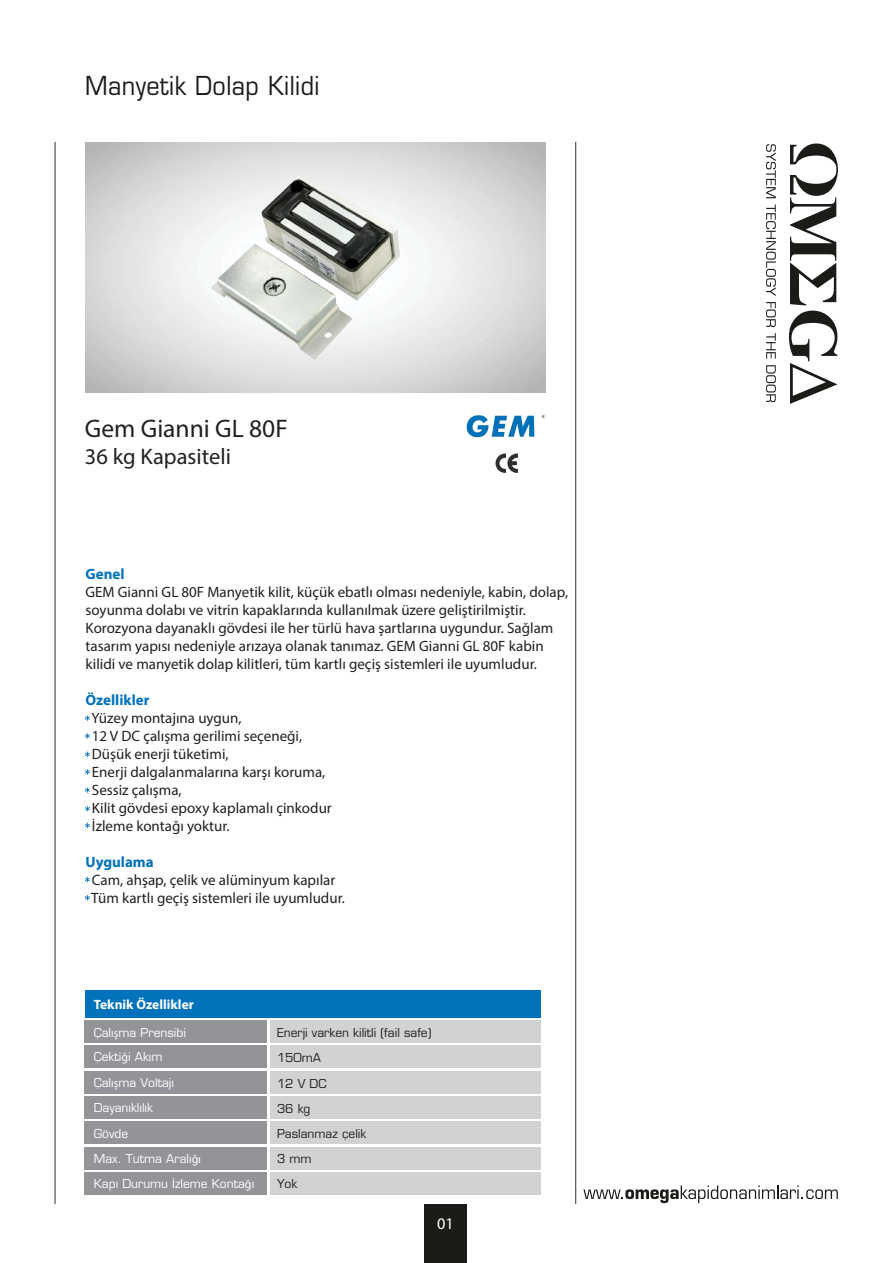
<style>
.page{position:relative;width:893px;height:1263px;background:#fff}
.page>*{position:absolute;margin:0;border:0;box-sizing:border-box;transform-origin:0 0}
.t1{font:25.5px "Eurostile LT Std";letter-spacing:.02em;color:#1c1b18;scale:.92 1}
.t2{font:25.5px "Myriad Pro";color:#231f20}
.t3{font:22.5px "Myriad Pro";color:#231f20}
.t4{font:16.2px "Myriad Pro";color:#fff}
.t5{font:15px/18px "Myriad Pro";color:#231f20}
.t6{font:700 15px "Myriad Pro";color:#0071bb}
.t7{font:700 13.5px "Myriad Pro";color:#fff}
.t8{font:12px/25.3px "Eurostile LT Std";color:#fff}
.t9{font:12px/25.2px "Eurostile LT Std";color:#231f20}
.s1{font-family:"Myriad Pro"}
</style>
<div class="page">
<div style="left:270px;top:1045px;width:270px;height:23px;background:#d0d2d3"></div>
<div style="left:425px;top:1204px;width:42px;height:59px;background:#1c1b18"></div>
<svg style="left:766px;top:144px;width:10px;height:54px"></svg>
<svg style="left:766px;top:205px;width:10px;height:91px"></svg>
<svg style="left:766px;top:302px;width:10px;height:25px"></svg>
<svg style="left:766px;top:333px;width:10px;height:26px"></svg>
<svg style="left:766px;top:365px;width:10px;height:37px"></svg>
<svg style="left:789px;top:144px;width:49px;height:260px"></svg>
<hr style="left:575px;top:142px;width:1px;height:1062px;background:#342f2b">
<hr style="left:55px;top:142px;width:1px;height:1062px;background:#342f2b">
<svg style="left:583px;top:1185px;width:255px;height:18px"></svg>
<div style="left:270px;top:1147px;width:270px;height:22px;background:#d0d2d3"></div>
<div style="left:85px;top:1147px;width:182px;height:22px;background:#929497"></div>
<div style="left:270px;top:1172px;width:270px;height:23px;background:#d0d2d3"></div>
<div style="left:85px;top:1172px;width:182px;height:23px;background:#929497"></div>
<div style="left:270px;top:1020px;width:270px;height:23px;background:#d0d2d3"></div>
<div style="left:270px;top:1071px;width:270px;height:22px;background:#d0d2d3"></div>
<div style="left:270px;top:1096px;width:270px;height:23px;background:#d0d2d3"></div>
<div style="left:270px;top:1121px;width:270px;height:23px;background:#d0d2d3"></div>
<div style="left:85px;top:1020px;width:182px;height:23px;background:#929497"></div>
<div style="left:85px;top:1045px;width:182px;height:23px;background:#929497"></div>
<div style="left:85px;top:1071px;width:182px;height:22px;background:#929497"></div>
<div style="left:85px;top:1096px;width:182px;height:23px;background:#929497"></div>
<div style="left:85px;top:1121px;width:182px;height:23px;background:#929497"></div>
<div style="left:85px;top:990px;width:455px;height:27px;background:#0071bb"></div>
<svg style="left:85px;top:877px;width:5px;height:5px"></svg>
<svg style="left:85px;top:895px;width:5px;height:5px"></svg>
<svg style="left:85px;top:806px;width:5px;height:5px"></svg>
<svg style="left:85px;top:823px;width:5px;height:5px"></svg>
<svg style="left:85px;top:787px;width:5px;height:6px"></svg>
<svg style="left:85px;top:769px;width:5px;height:6px"></svg>
<svg style="left:85px;top:752px;width:5px;height:5px"></svg>
<svg style="left:85px;top:733px;width:5px;height:6px"></svg>
<svg style="left:85px;top:715px;width:5px;height:6px"></svg>
<svg style="left:467px;top:415px;width:67px;height:22px"></svg>
<svg style="left:495px;top:453px;width:23px;height:20px"></svg>
<img style="left:211px;top:244px;width:141px;height:116px">
<img style="left:261px;top:173px;width:139px;height:128px">
<h1 class="t1" style="left:85px;top:70px;width:256px">Manyetik Dolap Kilidi</h1>
<h1 class="t2" style="left:85px;top:413px;width:204px">Gem Gianni GL 80F</h1>
<h2 class="t3" style="left:85px;top:443px;width:148px">36 kg Kapasiteli</h2>
<p class="t6" style="left:86px;top:564px;width:41px">Genel</p>
<p class="t5" style="left:86px;top:583px;width:484px">GEM Gianni GL 80F Manyetik kilit, küçük ebatlı olması nedeniyle, kabin, dolap, soyunma dolabı ve vitrin kapaklarında kullanılmak üzere geliştirilmiştir.<br>Korozyona dayanaklı gövdesi ile her türlü hava şartlarına uygundur. Sağlam tasarım yapısı nedeniyle arızaya olanak tanımaz. GEM Gianni GL 80F kabin kilidi ve manyetik dolap kilitleri, tüm kartlı geçiş sistemleri ile uyumludur.</p>
<p class="t6" style="left:86px;top:690px;width:65px">Özellikler</p>
<p class="t5" style="left:92px;top:709px;width:242px">Yüzey montajına uygun,<br>12 V DC çalışma gerilimi seçeneği,<br>Düşük enerji tüketimi,<br>Enerji dalgalanmalarına karşı koruma,<br>Sessiz çalışma,<br>Kilit gövdesi epoxy kaplamalı çinkodur<br>İzleme kontağı yoktur.</p>
<p class="t6" style="left:86px;top:852px;width:70px">Uygulama</p>
<p class="t5" style="left:91px;top:871px;width:255px">Cam, ahşap, çelik ve alüminyum kapılar<br>Tüm kartlı geçiş sistemleri ile uyumludur.</p>
<p class="t7" style="left:94px;top:996px;width:102px">Teknik Özellikler</p>
<p class="t8" style="left:94px;top:1020px;width:94px">Çalı<span class="s1">ş</span>ma Prensibi</p>
<p class="t9" style="left:277px;top:1020px;width:156px">Enerji varken kilitli (fail safe)</p>
<p class="t8" style="left:94px;top:1044px;width:82px">Çekti<span class="s1">ğ</span>i Akım<br>Çalı<span class="s1">ş</span>ma Voltajı<br>Dayanıklılık</p>
<p class="t8" style="left:94px;top:1121px;width:36px">Gövde</p>
<p class="t9" style="left:277px;top:1045px;width:46px">150mA</p>
<p class="t9" style="left:277px;top:1071px;width:91px">12 V DC<br>36 kg<br>Paslanmaz çelik</p>
<p class="t8" style="left:94px;top:1146px;width:109px">Max. Tutma Aralı<span class="s1">ğı</span></p>
<p class="t9" style="left:277px;top:1146px;width:36px">3 mm</p>
<p class="t8" style="left:94px;top:1171px;width:162px">Kapı Durumu <span class="s1">İ</span>zleme Konta<span class="s1">ğ</span>ı</p>
<p class="t9" style="left:277px;top:1171px;width:22px">Yok</p>
<p class="t4" style="left:437px;top:1213px;width:18px">01</p>
</div>
